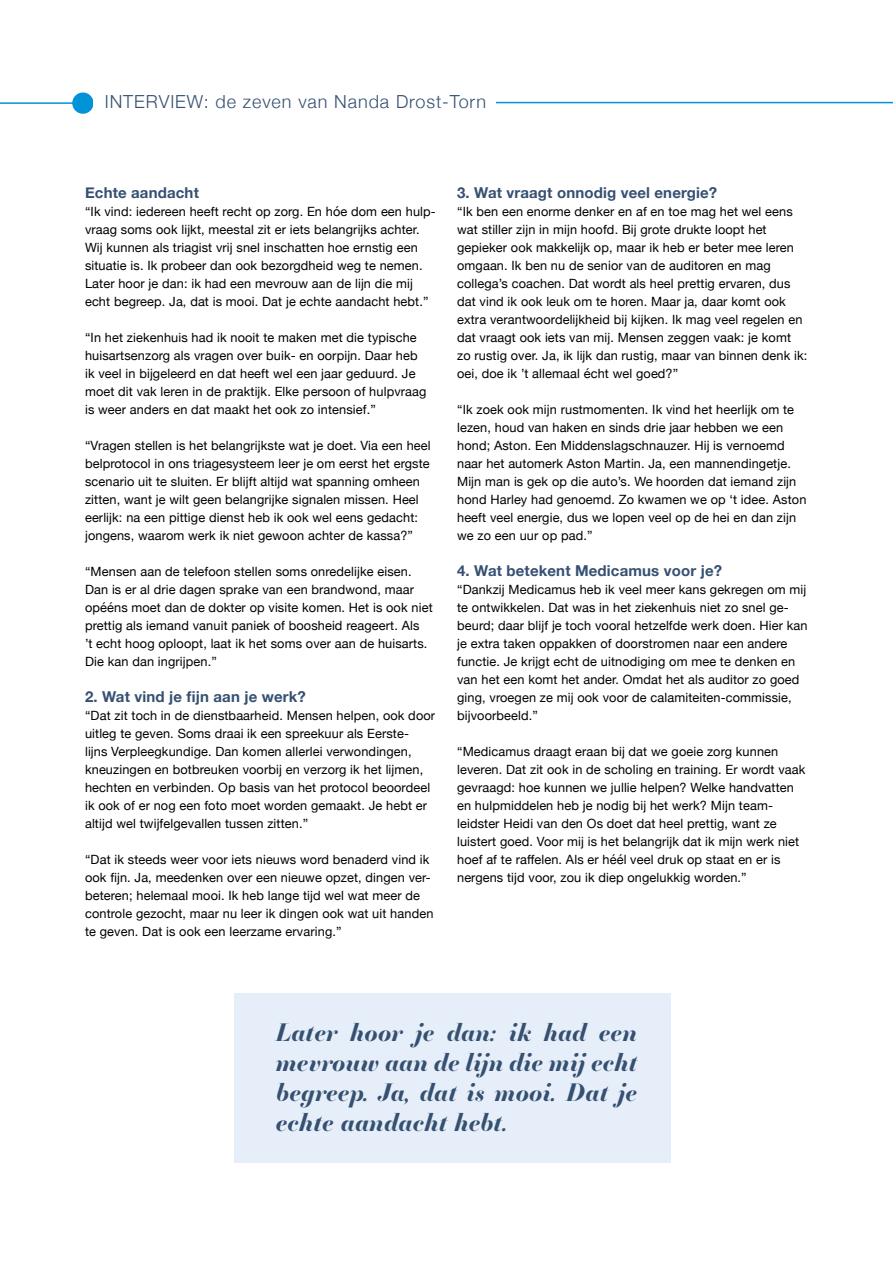
<style>
.page{position:relative;width:893px;height:1263px;background:#fff}
.page>*{position:absolute;margin:0;border:0;box-sizing:border-box;transform-origin:0 0}
.t1{font:italic 700 24px/30px "Essonnes Headline";letter-spacing:.01em;color:#365072;text-align:justify}
.t2{font:300 18px "Helvetica Neue";letter-spacing:.05em;color:#365072}
.t3{font:700 15px "Helvetica Neue";letter-spacing:.01em;color:#365072}
.t4{font:12.75px/18px "Helvetica Neue";letter-spacing:.01em;color:#000}
</style>
<div class="page">
<div style="left:72px;top:92px;width:22px;height:22px;background:#0093d7;border-radius:50%"></div>
<div style="left:235px;top:993px;width:436px;height:170px;background:#e6eff9"></div>
<hr style="left:415px;top:102px;width:478px;height:1px;background:#0093d7">
<hr style="left:0;top:102px;width:76px;height:2px;background:#0093d7">
<div style="left:93px;top:91px;width:403px;height:28px;background:#fff"></div>
<h2 class="t2" style="left:105px;top:87px;width:383px">INTERVIEW: de zeven van Nanda Drost-Torn</h2>
<p class="t3" style="left:85px;top:181px;width:115px">Echte aandacht</p>
<p class="t4" style="left:85px;top:203px;width:352px">“Ik vind: iedereen heeft recht op zorg. En hóe dom een hulp&shy;vraag soms ook lijkt, meestal zit er iets belangrijks achter.<br>Wij kunnen als triagist vrij snel inschatten hoe ernstig een situatie is. Ik probeer dan ook bezorgdheid weg te nemen.<br>Later hoor je dan: ik had een mevrouw aan de lijn die mij echt begreep. Ja, dat is mooi. Dat je echte aandacht hebt.”</p>
<p class="t4" style="left:85px;top:329px;width:343px">“In het ziekenhuis had ik nooit te maken met die typische huisartsenzorg als vragen over buik- en oorpijn. Daar heb ik veel in bijgeleerd en dat heeft wel een jaar geduurd. Je moet dit vak leren in de praktijk. Elke persoon of hulpvraag is weer anders en dat maakt het ook zo intensief.”</p>
<p class="t4" style="left:85px;top:437px;width:347px">“Vragen stellen is het belangrijkste wat je doet. Via een heel belprotocol in ons triagesysteem leer je om eerst het ergste scenario uit te sluiten. Er blijft altijd wat spanning omheen zitten, want je wilt geen belangrijke signalen missen. Heel eerlijk: na een pittige dienst heb ik ook wel eens gedacht: jongens, waarom werk ik niet gewoon achter de kassa?”</p>
<p class="t4" style="left:85px;top:563px;width:349px">“Mensen aan de telefoon stellen soms onredelijke eisen.<br>Dan is er al drie dagen sprake van een brandwond, maar opééns moet dan de dokter op visite komen. Het is ook niet prettig als iemand vanuit paniek of boosheid reageert. Als<br>’t echt hoog oploopt, laat ik het soms over aan de huisarts.<br>Die kan dan ingrijpen.”</p>
<p class="t3" style="left:85px;top:685px;width:222px">2. Wat vind je fijn aan je werk?</p>
<p class="t4" style="left:85px;top:707px;width:352px">“Dat zit toch in de dienstbaarheid. Mensen helpen, ook door uitleg te geven. Soms draai ik een spreekuur als Eerste-<br>lijns Verpleegkundige. Dan komen allerlei verwondingen, kneuzingen en botbreuken voorbij en verzorg ik het lijmen, hechten en verbinden. Op basis van het protocol beoordeel ik ook of er nog een foto moet worden gemaakt. Je hebt er altijd wel twijfelgevallen tussen zitten.”</p>
<p class="t4" style="left:85px;top:851px;width:350px">“Dat ik steeds weer voor iets nieuws word benaderd vind ik ook fijn. Ja, meedenken over een nieuwe opzet, dingen ver&shy;beteren; helemaal mooi. Ik heb lange tijd wel wat meer de controle gezocht, maar nu leer ik dingen ook wat uit handen te geven. Dat is ook een leerzame ervaring.”</p>
<p class="t3" style="left:457px;top:181px;width:261px">3. Wat vraagt onnodig veel energie?</p>
<p class="t4" style="left:457px;top:203px;width:352px">“Ik ben een enorme denker en af en toe mag het wel eens wat stiller zijn in mijn hoofd. Bij grote drukte loopt het gepieker ook makkelijk op, maar ik heb er beter mee leren omgaan. Ik ben nu de senior van de auditoren en mag collega’s coachen. Dat wordt als heel prettig ervaren, dus dat vind ik ook leuk om te horen. Maar ja, daar komt ook extra verantwoordelijkheid bij kijken. Ik mag veel regelen en dat vraagt ook iets van mij. Mensen zeggen vaak: je komt zo rustig over. Ja, ik lijk dan rustig, maar van binnen denk ik: oei, doe ik ’t allemaal écht wel goed?”</p>
<p class="t4" style="left:457px;top:401px;width:351px">“Ik zoek ook mijn rustmomenten. Ik vind het heerlijk om te lezen, houd van haken en sinds drie jaar hebben we een hond; Aston. Een Middenslagschnauzer. Hij is vernoemd naar het automerk Aston Martin. Ja, een mannendingetje.<br>Mijn man is gek op die auto’s. We hoorden dat iemand zijn hond Harley had genoemd. Zo kwamen we op ‘t idee. Aston heeft veel energie, dus we lopen veel op de hei en dan zijn we zo een uur op pad.”</p>
<p class="t3" style="left:457px;top:559px;width:266px">4. Wat betekent Medicamus voor je?</p>
<p class="t4" style="left:457px;top:581px;width:352px">“Dankzij Medicamus heb ik veel meer kans gekregen om mij te ontwikkelen. Dat was in het ziekenhuis niet zo snel ge&shy;beurd; daar blijf je toch vooral hetzelfde werk doen. Hier kan je extra taken oppakken of doorstromen naar een andere functie. Je krijgt echt de uitnodiging om mee te denken en van het een komt het ander. Omdat het als auditor zo goed ging, vroegen ze mij ook voor de calamiteiten-commissie, bijvoorbeeld.”</p>
<p class="t4" style="left:457px;top:743px;width:350px">“Medicamus draagt eraan bij dat we goeie zorg kunnen leveren. Dat zit ook in de scholing en training. Er wordt vaak gevraagd: hoe kunnen we jullie helpen? Welke handvatten en hulpmiddelen heb je nodig bij het werk? Mijn team&shy;leidster Heidi van den Os doet dat heel prettig, want ze luistert goed. Voor mij is het belangrijk dat ik mijn werk niet hoef af te raffelen. Als er héél veel druk op staat en er is nergens tijd voor, zou ik diep ongelukkig worden.”</p>
<h1 class="t1" style="left:276px;top:1016px;width:363px">Later hoor je dan: ik had een mevrouw aan de lijn die mij echt begreep. Ja, dat is mooi. Dat je echte aandacht hebt.</h1>
</div>
